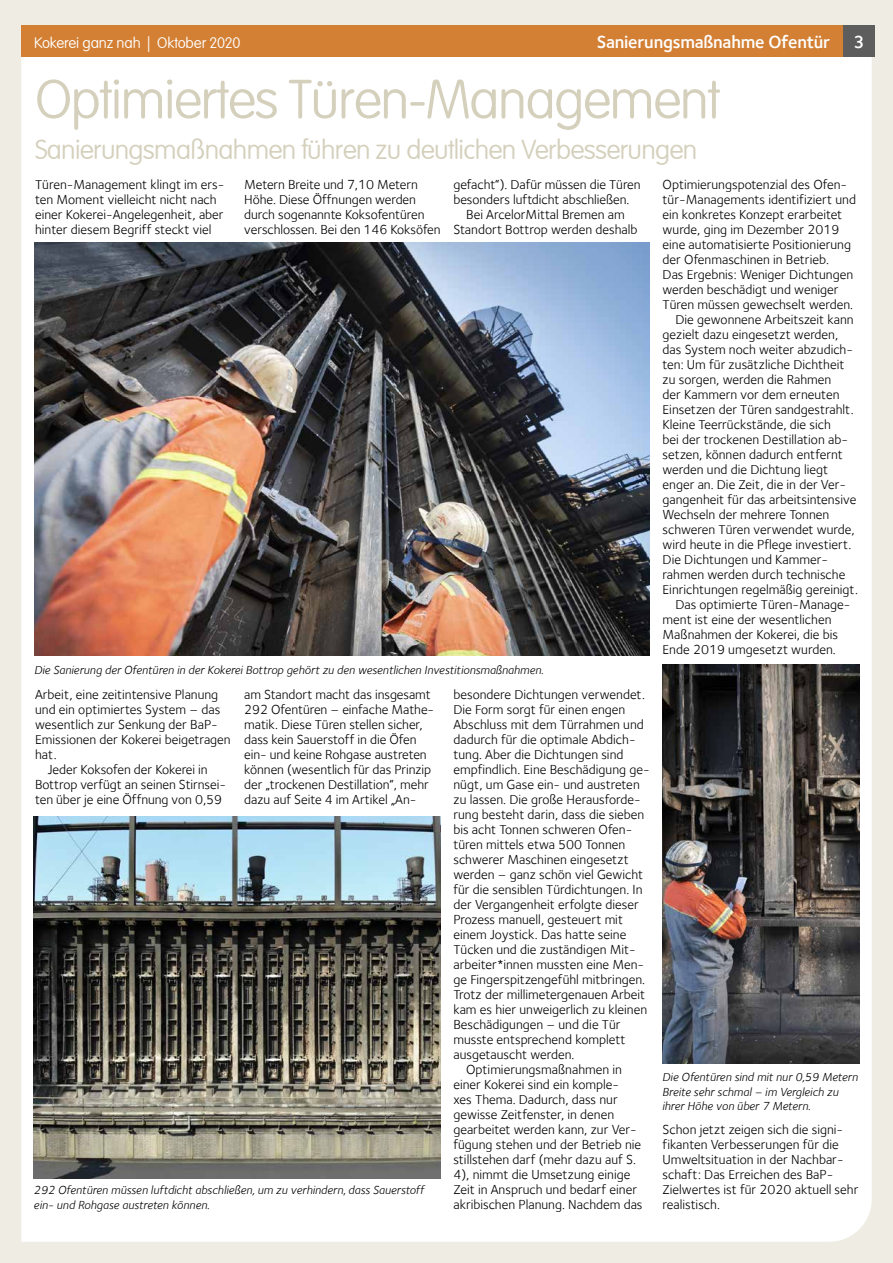
<style>
.page{position:relative;width:893px;height:1263px;background:#eeece3}
.page>*{position:absolute;margin:0;border:0;box-sizing:border-box;transform-origin:0 0}
.t1{font:100 54px "VAG Rounded";letter-spacing:-.025em;color:#d4d0bc}
.t2{font:100 27px "VAG Rounded";letter-spacing:-.025em;color:#d4d0bc}
.t3{font:18px "Foundry Sterling Demi CE";letter-spacing:-.015em;color:#fff}
.t4{font:100 15px "VAG Rounded";letter-spacing:-.005em;color:#fff}
.t5{font:13.5px/15px "Foundry Sterling";color:#000}
.t6{font:italic 12px/14.4px "Foundry Sterling";color:#000}
</style>
<div class="page">
<div style="left:21px;top:57px;width:851px;height:1185px;background:#fff"></div>
<img style="left:34px;top:242px;width:615px;height:414px">
<img style="left:34px;top:816px;width:407px;height:363px">
<img style="left:663px;top:665px;width:196px;height:399px">
<div style="left:21px;top:26px;width:822px;height:31px;background:#d38034"></div>
<div style="left:843px;top:26px;width:32px;height:31px;background:#5d5d5d"></div>
<p class="t4" style="left:34px;top:34px;width:208px">Kokerei ganz nah | Oktober 2020</p>
<h3 class="t3" style="left:597px;top:31px;width:235px">Sanierungsmaßnahme Ofentür</h3>
<h3 class="t3" style="left:853px;top:31px;width:13px">3</h3>
<h1 class="t1" style="left:35px;top:68px;width:687px">Optimiertes Türen-Management</h1>
<h2 class="t2" style="left:35px;top:134px;width:664px">Sanierungsmaßnahmen führen zu deutlichen Verbesserungen</h2>
<p class="t5" style="left:35px;top:177px;width:191px">Türen-Management klingt im ers&shy;ten Moment vielleicht nicht nach einer Kokerei-Angelegenheit, aber hinter diesem Begriff steckt viel</p>
<p class="t5" style="left:244px;top:177px;width:198px">Metern Breite und 7,10 Metern<br>Höhe. Diese Öffnungen werden durch sogenannte Koksofentüren verschlossen. Bei den 146 Koksöfen</p>
<p class="t5" style="left:453px;top:177px;width:189px">gefacht“). Dafür müssen die Türen</p>
<p class="t5" style="left:453px;top:192px;width:178px">besonders luftdicht abschließen.</p>
<p class="t5" style="left:466px;top:207px;width:160px">Bei ArcelorMittal Bremen am</p>
<p class="t5" style="left:453px;top:222px;width:186px">Standort Bottrop werden deshalb</p>
<p class="t6" style="left:34px;top:662px;width:511px">Die Sanierung der Ofentüren in der Kokerei Bottrop gehört zu den wesentlichen Investitionsmaßnahmen.</p>
<p class="t5" style="left:35px;top:687px;width:185px">Arbeit, eine zeitintensive Planung</p>
<p class="t5" style="left:35px;top:702px;width:187px">und ein optimiertes System – das</p>
<p class="t5" style="left:35px;top:717px;width:184px">wesentlich zur Senkung der BaP-</p>
<p class="t5" style="left:35px;top:732px;width:197px">Emissionen der Kokerei beigetragen</p>
<p class="t5" style="left:35px;top:747px;width:23px">hat.</p>
<p class="t5" style="left:48px;top:762px;width:161px">Jeder Koksofen der Kokerei in</p>
<p class="t5" style="left:35px;top:777px;width:192px">Bottrop verfügt an seinen Stirnsei-</p>
<p class="t5" style="left:35px;top:792px;width:188px">ten über je eine Öffnung von 0,59</p>
<p class="t5" style="left:244px;top:687px;width:191px">am Standort macht das insgesamt 292 Ofentüren – einfache Mathe&shy;matik. Diese Türen stellen sicher, dass kein Sauerstoff in die Öfen ein- und keine Rohgase austreten können (wesentlich für das Prinzip der „trockenen Destillation“, mehr dazu auf Seite 4 im Artikel „An-</p>
<p class="t6" style="left:34px;top:1183px;width:392px">292 Ofentüren müssen luftdicht abschließen, um zu verhindern, dass Sauerstoff ein- und Rohgase austreten können.</p>
<p class="t5" style="left:453px;top:687px;width:193px">besondere Dichtungen verwendet.</p>
<p class="t5" style="left:453px;top:702px;width:173px">Die Form sorgt für einen engen</p>
<p class="t5" style="left:453px;top:717px;width:192px">Abschluss mit dem Türrahmen und</p>
<p class="t5" style="left:453px;top:732px;width:184px">dadurch für die optimale Abdich-</p>
<p class="t5" style="left:453px;top:747px;width:172px">tung. Aber die Dichtungen sind</p>
<p class="t5" style="left:453px;top:762px;width:198px">empfindlich. Eine Beschädigung ge-</p>
<p class="t5" style="left:453px;top:777px;width:188px">nügt, um Gase ein- und austreten</p>
<p class="t5" style="left:453px;top:792px;width:189px">zu lassen. Die große Herausforde-</p>
<p class="t5" style="left:453px;top:807px;width:192px">rung besteht darin, dass die sieben</p>
<p class="t5" style="left:453px;top:822px;width:180px">bis acht Tonnen schweren Ofen-</p>
<p class="t5" style="left:453px;top:837px;width:173px">türen mittels etwa 500 Tonnen</p>
<p class="t5" style="left:453px;top:852px;width:177px">schwerer Maschinen eingesetzt</p>
<p class="t5" style="left:453px;top:867px;width:191px">werden – ganz schön viel Gewicht</p>
<p class="t5" style="left:453px;top:882px;width:191px">für die sensiblen Türdichtungen. In</p>
<p class="t5" style="left:453px;top:897px;width:187px">der Vergangenheit erfolgte dieser</p>
<p class="t5" style="left:453px;top:912px;width:171px">Prozess manuell, gesteuert mit</p>
<p class="t5" style="left:453px;top:927px;width:174px">einem Joystick. Das hatte seine</p>
<p class="t5" style="left:453px;top:942px;width:184px">Tücken und die zuständigen Mit-</p>
<p class="t5" style="left:453px;top:957px;width:192px">arbeiter*innen mussten eine Men-</p>
<p class="t5" style="left:453px;top:972px;width:193px">ge Fingerspitzengefühl mitbringen.</p>
<p class="t5" style="left:453px;top:987px;width:193px">Trotz der millimetergenauen Arbeit</p>
<p class="t5" style="left:453px;top:1002px;width:195px">kam es hier unweigerlich zu kleinen</p>
<p class="t5" style="left:453px;top:1017px;width:169px">Beschädigungen – und die Tür</p>
<p class="t5" style="left:453px;top:1032px;width:173px">musste entsprechend komplett</p>
<p class="t5" style="left:453px;top:1047px;width:122px">ausgetauscht werden.</p>
<p class="t5" style="left:466px;top:1062px;width:157px">Optimierungsmaßnahmen in</p>
<p class="t5" style="left:453px;top:1077px;width:167px">einer Kokerei sind ein komple-</p>
<p class="t5" style="left:453px;top:1092px;width:166px">xes Thema. Dadurch, dass nur</p>
<p class="t5" style="left:453px;top:1107px;width:162px">gewisse Zeitfenster, in denen</p>
<p class="t5" style="left:453px;top:1122px;width:185px">gearbeitet werden kann, zur Ver-</p>
<p class="t5" style="left:453px;top:1137px;width:189px">fügung stehen und der Betrieb nie</p>
<p class="t5" style="left:453px;top:1152px;width:184px">stillstehen darf (mehr dazu auf S.</p>
<p class="t5" style="left:453px;top:1167px;width:178px">4), nimmt die Umsetzung einige</p>
<p class="t5" style="left:453px;top:1182px;width:185px">Zeit in Anspruch und bedarf einer</p>
<p class="t5" style="left:453px;top:1197px;width:191px">akribischen Planung. Nachdem das</p>
<p class="t5" style="left:663px;top:177px;width:186px">Optimierungspotenzial des Ofen-</p>
<p class="t5" style="left:663px;top:192px;width:195px">tür-Managements identifiziert und</p>
<p class="t5" style="left:663px;top:207px;width:181px">ein konkretes Konzept erarbeitet</p>
<p class="t5" style="left:663px;top:222px;width:178px">wurde, ging im Dezember 2019</p>
<p class="t5" style="left:663px;top:237px;width:190px">eine automatisierte Positionierung</p>
<p class="t5" style="left:663px;top:252px;width:168px">der Ofenmaschinen in Betrieb.</p>
<p class="t5" style="left:663px;top:267px;width:192px">Das Ergebnis: Weniger Dichtungen</p>
<p class="t5" style="left:663px;top:282px;width:177px">werden beschädigt und weniger</p>
<p class="t5" style="left:663px;top:297px;width:192px">Türen müssen gewechselt werden.</p>
<p class="t5" style="left:675px;top:312px;width:180px">Die gewonnene Arbeitszeit kann</p>
<p class="t5" style="left:663px;top:327px;width:177px">gezielt dazu eingesetzt werden,</p>
<p class="t5" style="left:663px;top:342px;width:192px">das System noch weiter abzudich-</p>
<p class="t5" style="left:663px;top:357px;width:183px">ten: Um für zusätzliche Dichtheit</p>
<p class="t5" style="left:663px;top:372px;width:170px">zu sorgen, werden die Rahmen</p>
<p class="t5" style="left:663px;top:387px;width:178px">der Kammern vor dem erneuten</p>
<p class="t5" style="left:663px;top:402px;width:193px">Einsetzen der Türen sandgestrahlt.</p>
<p class="t5" style="left:663px;top:417px;width:170px">Kleine Teerrückstände, die sich</p>
<p class="t5" style="left:663px;top:432px;width:187px">bei der trockenen Destillation ab-</p>
<p class="t5" style="left:663px;top:447px;width:182px">setzen, können dadurch entfernt</p>
<p class="t5" style="left:663px;top:462px;width:167px">werden und die Dichtung liegt</p>
<p class="t5" style="left:663px;top:477px;width:185px">enger an. Die Zeit, die in der Ver-</p>
<p class="t5" style="left:663px;top:492px;width:195px">gangenheit für das arbeitsintensive</p>
<p class="t5" style="left:663px;top:507px;width:168px">Wechseln der mehrere Tonnen</p>
<p class="t5" style="left:663px;top:522px;width:194px">schweren Türen verwendet wurde,</p>
<p class="t5" style="left:663px;top:537px;width:190px">wird heute in die Pflege investiert.</p>
<p class="t5" style="left:663px;top:552px;width:167px">Die Dichtungen und Kammer-</p>
<p class="t5" style="left:663px;top:567px;width:184px">rahmen werden durch technische</p>
<p class="t5" style="left:663px;top:582px;width:197px">Einrichtungen regelmäßig gereinigt.</p>
<p class="t5" style="left:675px;top:597px;width:177px">Das optimierte Türen-Manage-</p>
<p class="t5" style="left:663px;top:612px;width:170px">ment ist eine der wesentlichen</p>
<p class="t5" style="left:663px;top:627px;width:177px">Maßnahmen der Kokerei, die bis</p>
<p class="t5" style="left:663px;top:642px;width:175px">Ende 2019 umgesetzt wurden.</p>
<p class="t6" style="left:662px;top:1070px;width:197px">Die Ofentüren sind mit nur 0,59 Metern<br>Breite sehr schmal – im Vergleich zu ihrer Höhe von über 7 Metern.</p>
<p class="t5" style="left:663px;top:1122px;width:197px">Schon jetzt zeigen sich die signi&shy;fikanten Verbesserungen für die<br>Umweltsituation in der Nachbar&shy;schaft: Das Erreichen des BaP-<br>Zielwertes ist für 2020 aktuell sehr realistisch.</p>
</div>
